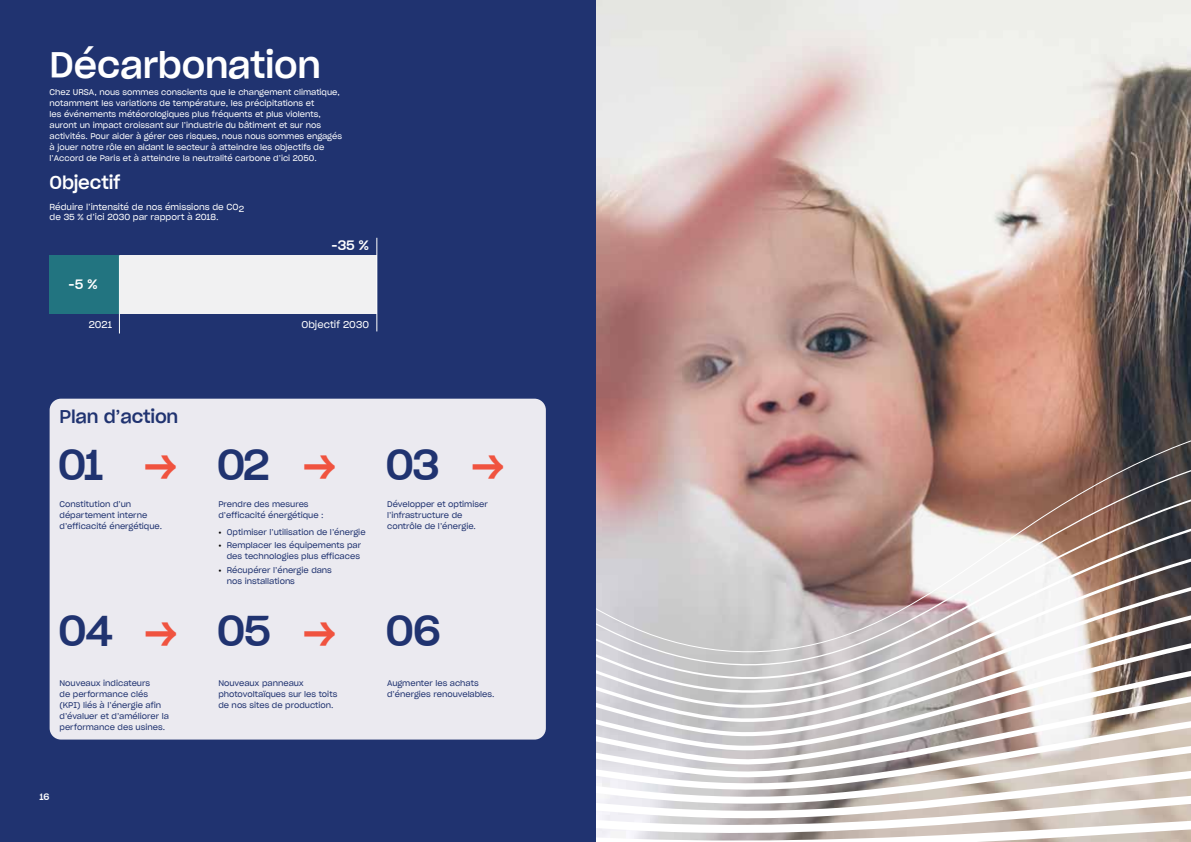
<style>
.page{position:relative;width:1191px;height:842px;background:#fff}
.page>*{position:absolute;margin:0;border:0;box-sizing:border-box;transform-origin:0 0}
.t1{font:42px "Sharp Grotesk PE Medium 20";letter-spacing:-.04em;color:#203370}
.t2{font:36px "Sharp Grotesk PE Medium 20";letter-spacing:-.01em;color:#fff}
.t3{font:18px "Sharp Grotesk PE Medium 20";letter-spacing:-.01em;color:#203370}
.t4{font:18px "Sharp Grotesk PE Medium 20";letter-spacing:-.01em;color:#fff}
.t5{font:13.3px "Sharp Grotesk PE Medium 20";color:#fff}
.t6{font:9.6px "Sharp Grotesk PE Book 20";color:#fff}
.t7{font:9px "Sharp Grotesk PE Medium 20";color:#fff}
.t8{font:8.5px/10.2px "Sharp Grotesk PE Book 20";color:#fff}
.t9{font:8px/11px "Sharp Grotesk PE Book 20";color:#203370}
.t10{font:8px/11px "Sharp Grotesk PE Book 20";color:#fff}
.s1{font-style:inherit}
.s2{color:#f0533f}
.s3{font-family:"Sharp Grotesk PE Sm Bold 20";color:#000}
</style>
<div class="page">
<img style="left:595px;top:0;width:596px;height:398px">
<svg style="left:595px;top:398px;width:596px;height:29px;background:#af837a"></svg>
<svg style="left:595px;top:427px;width:596px;height:30px;background:#ae8077"></svg>
<svg style="left:595px;top:457px;width:596px;height:29px;background:#a37770"></svg>
<svg style="left:595px;top:486px;width:596px;height:29px;background:#a7847b"></svg>
<svg style="left:595px;top:515px;width:596px;height:29px;background:#b59c96"></svg>
<svg style="left:595px;top:544px;width:596px;height:30px"></svg>
<svg style="left:595px;top:574px;width:596px;height:29px"></svg>
<svg style="left:595px;top:603px;width:596px;height:29px"></svg>
<svg style="left:595px;top:632px;width:596px;height:29px"></svg>
<svg style="left:595px;top:661px;width:596px;height:29px"></svg>
<svg style="left:595px;top:690px;width:596px;height:29px"></svg>
<svg style="left:595px;top:719px;width:596px;height:29px"></svg>
<svg style="left:595px;top:748px;width:596px;height:29px"></svg>
<svg style="left:595px;top:777px;width:596px;height:29px"></svg>
<svg style="left:595px;top:806px;width:596px;height:30px"></svg>
<svg style="left:595px;top:836px;width:596px;height:6px"></svg>
<div style="left:0;top:0;width:595px;height:842px;background:#203370"></div>
<div style="left:50px;top:255px;width:327px;height:59px;background:#f1f1f2"></div>
<div style="left:50px;top:255px;width:70px;height:59px;background:#227480"></div>
<hr style="left:376px;top:238px;width:1px;height:93px;background:#fff">
<hr style="left:119px;top:255px;width:1px;height:78px;background:#fff">
<div style="left:50px;top:399px;width:496px;height:340px;background:#ebeaf0;border-radius:11px"></div>
<h2 class="t2" style="left:50px;top:36px;width:273px">Décarbonation</h2>
<p class="t10" style="left:50px;top:86px;width:294px">Chez URSA, nous sommes conscients que le changement climatique, notamment les variations de température, les précipitations et<br>les événements météorologiques plus fréquents et plus violents, auront un impact croissant sur l’industrie du bâtiment et sur nos activités. Pour aider à gérer ces risques, nous nous sommes engagés à jouer notre rôle en aidant le secteur à atteindre les objectifs de l’Accord de Paris et à atteindre la neutralité carbone d’ici 2050.</p>
<h3 class="t4" style="left:50px;top:168px;width:72px">Objectif</h3>
<p class="t8" style="left:50px;top:201px;width:196px">Réduire l’intensité de nos émissions de CO<span class="s1">2 </span>de 35 % d’ici 2030 par rapport à 2018.</p>
<h3 class="t5" style="left:69px;top:273px;width:30px">-5 %</h3>
<h3 class="t5" style="left:331px;top:235px;width:39px">-35 %</h3>
<p class="t6" style="left:89px;top:317px;width:25px">2021</p>
<p class="t6" style="left:301px;top:317px;width:69px">Objectif 2030</p>
<h3 class="t3" style="left:60px;top:402px;width:120px">Plan d’action</h3>
<h1 class="t1" style="left:58px;top:430px;width:450px">01 <span class="s2">→</span> 02<span class="s2">→</span> 03<span class="s2">→</span></h1>
<p class="t9" style="left:60px;top:498px;width:104px">Constitution d’un département interne d’efficacité énergétique.</p>
<p class="t9" style="left:218px;top:498px;width:107px">Prendre des mesures d’efficacité énergétique :</p>
<p class="t9" style="left:218px;top:526px;width:149px"><span class="s3">•</span> Optimiser l’utilisation de l’énergie</p>
<p class="t9" style="left:218px;top:540px;width:144px;text-align:right"><span class="s3">•</span> Remplacer les équipements par des technologies plus efficaces</p>
<p class="t9" style="left:227px;top:564px;width:107px;text-indent:-9px"><span class="s3">•</span> Récupérer l’énergie dans nos installations</p>
<p class="t9" style="left:387px;top:498px;width:102px">Développer et optimiser l’infrastructure de contrôle de l’énergie.</p>
<h1 class="t1" style="left:58px;top:597px;width:384px">04<span class="s2">→</span> 05<span class="s2">→</span> 06</h1>
<p class="t9" style="left:60px;top:677px;width:111px">Nouveaux indicateurs<br>de performance clés (KPI) liés à l’énergie afin d’évaluer et d’améliorer la performance des usines.</p>
<p class="t9" style="left:218px;top:677px;width:120px">Nouveaux panneaux photovoltaïques sur les toits de nos sites de production.</p>
<p class="t9" style="left:387px;top:677px;width:109px">Augmenter les achats d’énergies renouvelables.</p>
<p class="t7" style="left:40px;top:789px;width:12px">16</p>
</div>
